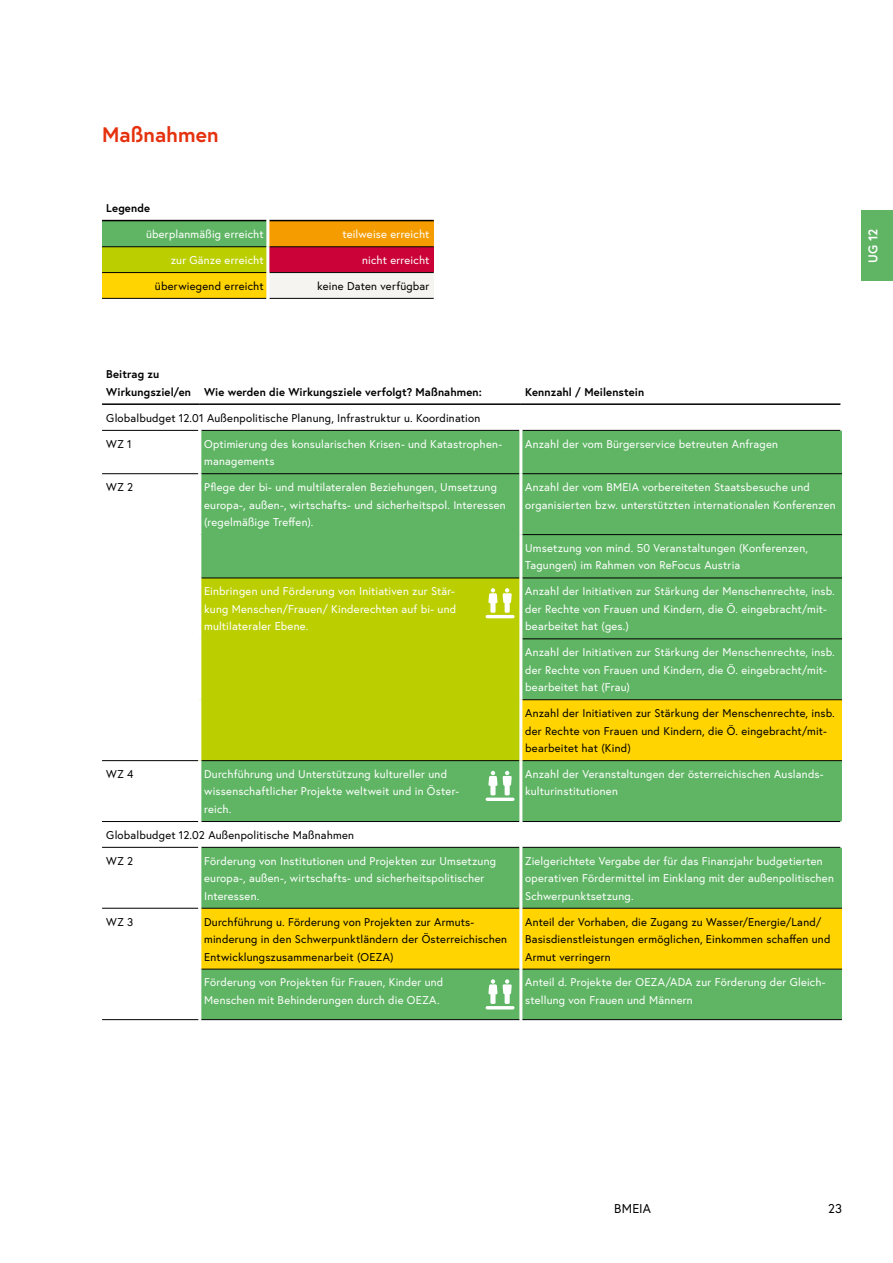
<style>
.page{position:relative;width:893px;height:1263px;background:#fff}
.page>*{position:absolute;margin:0;border:0;box-sizing:border-box;transform-origin:0 0}
.h2_ohne_Nummerierung{font:700 21px "Europa Austria";letter-spacing:.005em;color:#e5310e}
.t1{font:12.75px "Europa Austria";letter-spacing:.015em;color:#000}
.t2{font:700 12.75px "Europa Austria";color:#fff}
.td_überplanmäßig_erreicht{font:11.25px/17.5px "Europa Austria";letter-spacing:.015em;color:#fff}
.td_überwiegend_erreicht{font:11.25px/17.5px "Europa Austria";letter-spacing:.02em;color:#000}
.td_Tabellentext{font:11.25px "Europa Austria";letter-spacing:.02em;color:#000}
.td_zur_gänze_erreicht{font:11.25px/17.5px "Europa Austria";letter-spacing:.02em;color:#fff;text-align:justify}
.th_Tabellenkopf{font:700 11.25px/17.5px "Europa Austria";letter-spacing:.01em;color:#000}
.td_teilweise_erreicht{font:11.25px "Europa Austria";letter-spacing:.015em;color:#fff}
.td_nicht_erreicht{font:11.25px "Europa Austria";letter-spacing:.015em;color:#fff}
</style>
<div class="page">
<div style="left:102px;top:221px;width:166px;height:26px;background:#5fb564"></div>
<div style="left:268px;top:221px;width:166px;height:26px;background:#f59c00"></div>
<div style="left:102px;top:247px;width:166px;height:26px;background:#bbcf00"></div>
<div style="left:268px;top:247px;width:166px;height:26px;background:#ca0237"></div>
<div style="left:102px;top:273px;width:166px;height:25px;background:#ffd400"></div>
<div style="left:268px;top:273px;width:166px;height:25px;background:#f6f4f0"></div>
<hr style="left:102px;top:246px;width:164px;height:1px;background:#000">
<hr style="left:269px;top:246px;width:165px;height:1px;background:#000">
<hr style="left:102px;top:272px;width:164px;height:1px;background:#000">
<hr style="left:269px;top:272px;width:165px;height:1px;background:#000">
<hr style="left:102px;top:298px;width:164px;height:1px;background:#000">
<hr style="left:269px;top:298px;width:165px;height:1px;background:#000">
<hr style="left:102px;top:220px;width:164px;height:1px;background:#000">
<hr style="left:269px;top:220px;width:165px;height:1px;background:#000">
<hr style="left:266px;top:220px;width:3px;height:27px;background:#fff">
<hr style="left:266px;top:247px;width:3px;height:26px;background:#fff">
<hr style="left:266px;top:273px;width:3px;height:26px;background:#fff">
<div style="left:201px;top:431px;width:641px;height:588px;background:#5fb564"></div>
<div style="left:200px;top:578px;width:321px;height:183px;background:#bbcf00"></div>
<svg style="left:201px;top:700px;width:641px;height:269px"></svg>
<hr style="left:102px;top:430px;width:96px;height:1px;background:#000">
<hr style="left:201px;top:430px;width:318px;height:1px;background:#000">
<hr style="left:522px;top:430px;width:318px;height:1px;background:#000">
<hr style="left:102px;top:473px;width:96px;height:1px;background:#000">
<hr style="left:201px;top:473px;width:318px;height:1px;background:#000">
<hr style="left:522px;top:473px;width:320px;height:1px;background:#000">
<hr style="left:522px;top:534px;width:320px;height:1px;background:#000">
<hr style="left:201px;top:578px;width:318px;height:1px;background:#000">
<hr style="left:522px;top:578px;width:320px;height:1px;background:#000">
<hr style="left:522px;top:638px;width:320px;height:1px;background:#000">
<hr style="left:522px;top:699px;width:320px;height:1px;background:#000">
<hr style="left:102px;top:760px;width:96px;height:1px;background:#000">
<hr style="left:201px;top:760px;width:318px;height:1px;background:#000">
<hr style="left:522px;top:760px;width:320px;height:1px;background:#000">
<hr style="left:102px;top:821px;width:96px;height:1px;background:#000">
<hr style="left:201px;top:821px;width:318px;height:1px;background:#000">
<hr style="left:522px;top:821px;width:318px;height:1px;background:#000">
<hr style="left:102px;top:847px;width:96px;height:1px;background:#000">
<hr style="left:201px;top:847px;width:318px;height:1px;background:#000">
<hr style="left:522px;top:847px;width:318px;height:1px;background:#000">
<hr style="left:102px;top:908px;width:96px;height:1px;background:#000">
<hr style="left:201px;top:908px;width:318px;height:1px;background:#000">
<hr style="left:522px;top:908px;width:320px;height:1px;background:#000">
<hr style="left:201px;top:969px;width:318px;height:1px;background:#000">
<hr style="left:522px;top:969px;width:320px;height:1px;background:#000">
<hr style="left:519px;top:430px;width:3px;height:44px;background:#fff">
<hr style="left:519px;top:474px;width:3px;height:61px;background:#fff">
<hr style="left:519px;top:535px;width:3px;height:43px;background:#fff">
<hr style="left:198px;top:578px;width:3px;height:61px;background:#fff">
<hr style="left:519px;top:578px;width:3px;height:61px;background:#fff">
<hr style="left:198px;top:639px;width:3px;height:61px;background:#fff">
<hr style="left:519px;top:639px;width:3px;height:61px;background:#fff">
<hr style="left:198px;top:700px;width:3px;height:61px;background:#fff">
<hr style="left:519px;top:700px;width:3px;height:61px;background:#fff">
<hr style="left:519px;top:761px;width:3px;height:61px;background:#fff">
<hr style="left:519px;top:847px;width:3px;height:61px;background:#fff">
<hr style="left:519px;top:908px;width:3px;height:61px;background:#fff">
<hr style="left:519px;top:969px;width:3px;height:51px;background:#fff">
<hr style="left:102px;top:1019px;width:96px;height:1px;background:#000">
<hr style="left:201px;top:1019px;width:318px;height:1px;background:#000">
<hr style="left:522px;top:1019px;width:320px;height:1px;background:#000">
<hr style="left:840px;top:821px;width:3px;height:27px;background:#fff">
<hr style="left:102px;top:403px;width:98px;height:2px;background:#000">
<hr style="left:200px;top:403px;width:321px;height:2px;background:#000">
<hr style="left:521px;top:403px;width:319px;height:2px;background:#000">
<hr style="left:486px;top:615px;width:28px;height:3px;background:#fff;border-radius:2px">
<svg style="left:488px;top:588px;width:24px;height:25px"></svg>
<hr style="left:486px;top:798px;width:28px;height:3px;background:#fff;border-radius:2px">
<svg style="left:488px;top:771px;width:24px;height:24px"></svg>
<hr style="left:486px;top:1006px;width:28px;height:3px;background:#fff;border-radius:2px">
<svg style="left:488px;top:979px;width:24px;height:25px"></svg>
<div style="left:861px;top:210px;width:32px;height:71px;background:#5fb564"></div>
<h2 class="h2_ohne_Nummerierung" style="left:102px;top:121px;width:118px">Maßnahmen</h2>
<p class="th_Tabellenkopf" style="left:106px;top:199px;width:45px">Legende</p>
<p class="td_überplanmäßig_erreicht" style="left:146px;top:225px;width:119px">überplanmäßig erreicht</p>
<p class="td_teilweise_erreicht" style="left:342px;top:227px;width:89px">teilweise erreicht</p>
<p class="td_zur_gänze_erreicht" style="left:171px;top:251px;width:94px">zur Gänze erreicht</p>
<p class="td_nicht_erreicht" style="left:362px;top:253px;width:69px">nicht erreicht</p>
<p class="td_überwiegend_erreicht" style="left:155px;top:277px;width:110px">überwiegend erreicht</p>
<p class="td_überwiegend_erreicht" style="left:317px;top:277px;width:114px">keine Daten verfügbar</p>
<p class="th_Tabellenkopf" style="left:106px;top:365px;width:86px">Beitrag zu<br>Wirkungsziel/en</p>
<p class="th_Tabellenkopf" style="left:204px;top:383px;width:279px">Wie werden die Wirkungsziele verfolgt? Maßnahmen:</p>
<p class="th_Tabellenkopf" style="left:525px;top:383px;width:121px">Kennzahl / Meilenstein</p>
<p class="td_Tabellentext" style="left:106px;top:411px;width:376px">Globalbudget 12.01 Außenpolitische Planung, Infrastruktur u. Koordination</p>
<p class="td_Tabellentext" style="left:106px;top:436px;width:27px">WZ 1</p>
<p class="td_überplanmäßig_erreicht" style="left:204px;top:435px;width:300px">Optimierung des konsularischen Krisen- und Katastrophen&shy;managements</p>
<p class="td_überplanmäßig_erreicht" style="left:525px;top:435px;width:254px">Anzahl der vom Bürgerservice betreuten Anfragen</p>
<p class="td_Tabellentext" style="left:106px;top:480px;width:28px">WZ 2</p>
<p class="td_überplanmäßig_erreicht" style="left:204px;top:478px;width:303px">Pflege der bi- und multilateralen Beziehungen, Umsetzung europa-, außen-, wirtschafts- und sicherheitspol. Interessen (regelmäßige Treffen).</p>
<p class="td_überplanmäßig_erreicht" style="left:525px;top:478px;width:312px">Anzahl der vom BMEIA vorbereiteten Staatsbesuche und organisierten bzw. unterstützten internationalen Konferenzen</p>
<p class="td_überplanmäßig_erreicht" style="left:525px;top:539px;width:284px">Umsetzung von mind. 50 Veranstaltungen (Konferenzen,<br>Tagungen) im Rahmen von ReFocus Austria</p>
<p class="td_zur_gänze_erreicht" style="left:204px;top:582px;width:254px">Einbringen und Förderung von Initiativen zur Stär&shy;kung Menschen/Frauen/ Kinderechten auf bi- und multilateraler Ebene.</p>
<p class="td_überplanmäßig_erreicht" style="left:525px;top:582px;width:311px">Anzahl der Initiativen zur Stärkung der Menschenrechte, insb. der Rechte von Frauen und Kindern, die Ö. eingebracht/mit&shy;bearbeitet hat (ges.)</p>
<p class="td_überplanmäßig_erreicht" style="left:525px;top:643px;width:311px">Anzahl der Initiativen zur Stärkung der Menschenrechte, insb. der Rechte von Frauen und Kindern, die Ö. eingebracht/mit&shy;bearbeitet hat (Frau)</p>
<p class="td_überwiegend_erreicht" style="left:525px;top:704px;width:311px">Anzahl der Initiativen zur Stärkung der Menschenrechte, insb. der Rechte von Frauen und Kindern, die Ö. eingebracht/mit&shy;bearbeitet hat (Kind)</p>
<p class="td_Tabellentext" style="left:106px;top:767px;width:29px">WZ 4</p>
<p class="td_überplanmäßig_erreicht" style="left:204px;top:765px;width:257px">Durchführung und Unterstützung kultureller und wissenschaftlicher Projekte weltweit und in Öster&shy;reich.</p>
<p class="td_überplanmäßig_erreicht" style="left:525px;top:765px;width:300px">Anzahl der Veranstaltungen der österreichischen Auslands&shy;kulturinstitutionen</p>
<p class="td_Tabellentext" style="left:106px;top:828px;width:249px">Globalbudget 12.02 Außenpolitische Maßnahmen</p>
<p class="td_Tabellentext" style="left:106px;top:853px;width:28px">WZ 2</p>
<p class="td_überplanmäßig_erreicht" style="left:204px;top:852px;width:294px">Förderung von Institutionen und Projekten zur Umsetzung europa-, außen-, wirtschafts- und sicherheitspolitischer<br>Interessen.</p>
<p class="td_überplanmäßig_erreicht" style="left:525px;top:852px;width:310px">Zielgerichtete Vergabe der für das Finanzjahr budgetierten operativen Fördermittel im Einklang mit der außenpolitischen<br>Schwerpunktsetzung.</p>
<p class="td_Tabellentext" style="left:106px;top:914px;width:29px">WZ 3</p>
<p class="td_überwiegend_erreicht" style="left:204px;top:912px;width:305px">Durchführung u. Förderung von Projekten zur Armuts&shy;minderung in den Schwerpunktländern der Österreichischen<br>Entwicklungszusammenarbeit (OEZA)</p>
<p class="td_überwiegend_erreicht" style="left:525px;top:912px;width:307px">Anteil der Vorhaben, die Zugang zu Wasser/Energie/Land/<br>Basisdienstleistungen ermöglichen, Einkommen schaffen und<br>Armut verringern</p>
<p class="td_überplanmäßig_erreicht" style="left:204px;top:973px;width:241px">Förderung von Projekten für Frauen, Kinder und<br>Menschen mit Behinderungen durch die OEZA.</p>
<p class="td_überplanmäßig_erreicht" style="left:525px;top:973px;width:302px">Anteil d. Projekte der OEZA/ADA zur Förderung der Gleich&shy;stellung von Frauen und Männern</p>
<p class="t2" style="left:864px;top:263px;width:36px;rotate:-90deg">UG 12</p>
<p class="t1" style="left:614px;top:1200px;width:38px">BMEIA</p>
<p class="t1" style="left:828px;top:1200px;width:15px">23</p>
</div>
